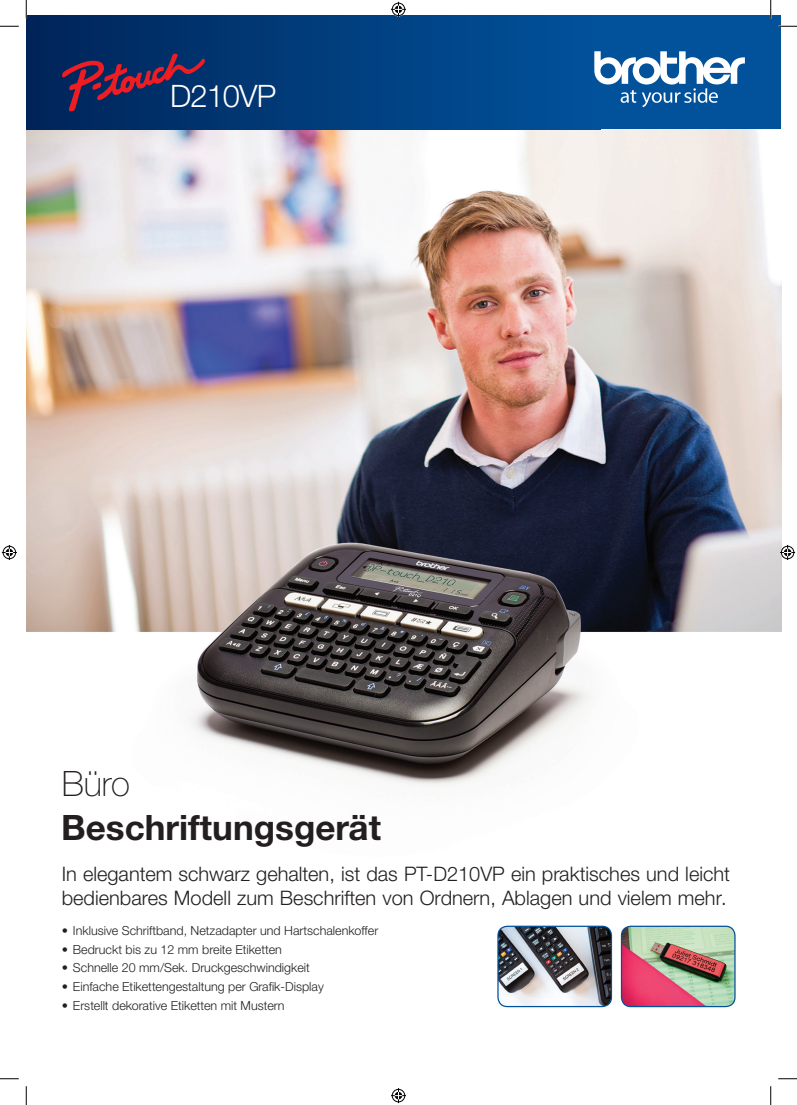
<style>
.page{position:relative;width:797px;height:1105px;background:#fff}
.page>*{position:absolute;margin:0;border:0;box-sizing:border-box;transform-origin:0 0}
.t1{font:700 35px "Helvetica Neue LTW1 G";color:#231f20}
.t2{font:100 35px "Helvetica Neue LTW1 G";color:#231f20}
.t3{font:300 31px "Helvetica Neue LTW1 G";letter-spacing:-.03em;color:#fff}
.t4{font:300 20px/24px "Helvetica Neue LTW1 G";color:#231f20}
.t5{font:300 12.5px "Helvetica Neue LTW1 G";color:#231f20}
</style>
<div class="page">
<img style="left:26px;top:129px;width:755px;height:658px">
<img style="left:621px;top:926px;width:114px;height:80px">
<div style="left:621px;top:926px;width:114px;height:81px;border:1px solid #01519b;border-radius:9px"></div>
<img style="left:499px;top:926px;width:112px;height:80px">
<div style="left:497px;top:926px;width:115px;height:81px;border:1px solid #01519b;border-radius:9px"></div>
<div style="left:26px;top:16px;width:574px;height:113px;background:linear-gradient(to right,#002559,#01529c)"></div>
<div style="left:599px;top:16px;width:182px;height:113px;background:#01519b"></div>
<svg style="left:594px;top:51px;width:151px;height:56px"></svg>
<svg style="left:62px;top:54px;width:143px;height:57px"></svg>
<svg style="left:0;top:25px;width:19px;height:2px"></svg>
<svg style="left:778px;top:25px;width:19px;height:2px"></svg>
<svg style="left:0;top:1078px;width:19px;height:1px"></svg>
<svg style="left:778px;top:1078px;width:19px;height:1px"></svg>
<svg style="left:25px;top:0;width:2px;height:19px"></svg>
<svg style="left:25px;top:1086px;width:2px;height:19px"></svg>
<svg style="left:770px;top:0;width:1px;height:19px"></svg>
<svg style="left:770px;top:1086px;width:1px;height:19px"></svg>
<svg style="left:391px;top:2px;width:15px;height:15px"></svg>
<svg style="left:391px;top:1088px;width:15px;height:15px"></svg>
<svg style="left:2px;top:545px;width:15px;height:15px"></svg>
<svg style="left:780px;top:545px;width:15px;height:15px"></svg>
<h2 class="t3" style="left:170px;top:77px;width:107px">D210VP</h2>
<h1 class="t2" style="left:62px;top:763px;width:70px">Büro</h1>
<h1 class="t1" style="left:61px;top:805px;width:321px">Beschriftungsgerät</h1>
<h3 class="t4" style="left:62px;top:861px;width:670px">In elegantem schwarz gehalten, ist das PT-D210VP ein praktisches und leicht bedienbares Modell zum Beschriften von Ordnern, Ablagen und vielem mehr.</h3>
<p class="t5" style="left:62px;top:923px;width:318px">• Inklusive Schriftband, Netzadapter und Hartschalenkoffer</p>
<p class="t5" style="left:62px;top:941px;width:222px">• Bedruckt bis zu 12 mm breite Etiketten</p>
<p class="t5" style="left:62px;top:960px;width:250px">• Schnelle 20 mm/Sek. Druckgeschwindigkeit</p>
<p class="t5" style="left:62px;top:979px;width:264px">• Einfache Etikettengestaltung per Grafik-Display</p>
<p class="t5" style="left:62px;top:998px;width:224px">• Erstellt dekorative Etiketten mit Mustern</p>
</div>
